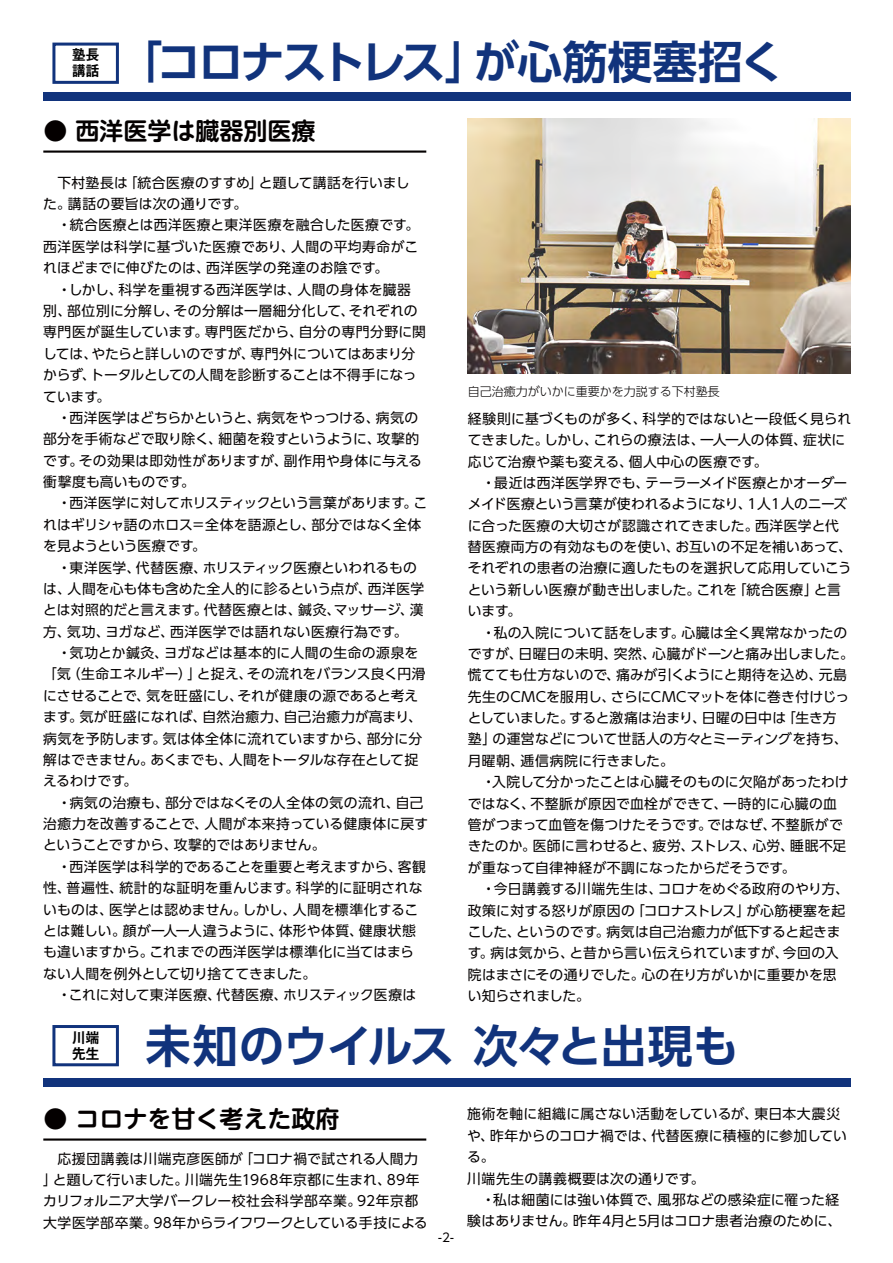
<style>
.page{position:relative;width:893px;height:1263px;background:#fff}
.page>*{position:absolute;margin:0;border:0;box-sizing:border-box;transform-origin:0 0}
.t1{font:700 45px "UD Shin Go Pro De";letter-spacing:-.07em;color:#11337c}
.t2{font:700 45px "UD Shin Go Pro De";letter-spacing:-.035em;color:#11337c}
.t3{font:700 24px "UD Shin M Go Pro De";color:#040000}
.t4{font:700 14.1px/16.2px "Gothic MB101 Pro De";color:#000;scale:.95 1}
.t5{font:13.8px/21.5px "UD Shin Go Pro";letter-spacing:.01em;color:#040000}
.t6{font:300 12px "UD Shin Go Pr 6 N";color:#040000}
.t7{font:12px "UD Shin Go Pro";color:#040000}
</style>
<div class="page">
<hr style="left:43px;top:151px;width:383px;height:2px;background:#040000">
<div style="left:52px;top:43px;width:67px;height:41px;border:3px solid #11337c"></div>
<div style="left:52px;top:1025px;width:67px;height:41px;border:3px solid #11337c"></div>
<hr style="left:43px;top:1138px;width:383px;height:2px;background:#040000">
<div style="left:43px;top:1078px;width:807px;height:9px;background:#11337c"></div>
<div style="left:43px;top:92px;width:807px;height:9px;background:#11337c"></div>
<img style="left:468px;top:118px;width:382px;height:255px">
<p class="t4" style="left:72px;top:45px;width:30px">塾長講話</p>
<h1 class="t1" style="left:117px;top:25px;width:669px">「コロナストレス」が心筋梗塞招く</h1>
<h2 class="t3" style="left:43px;top:112px;width:273px">● 西洋医学は臓器別医療</h2>
<p class="t5" style="left:43px;top:171px;width:386px">　下村塾長は「統合医療のすすめ」と題して講話を行いまし<br>た。講話の要旨は次の通りです。<br>　・統合医療とは西洋医療と東洋医療を融合した医療です。西洋医学は科学に基づいた医療であり、人間の平均寿命がこれほどまでに伸びたのは、西洋医学の発達のお陰です。<br>　・しかし、科学を重視する西洋医学は、人間の身体を臓器別、部位別に分解し、その分解は一層細分化して、それぞれの専門医が誕生しています。専門医だから、自分の専門分野に関しては、やたらと詳しいのですが、専門外についてはあまり分からず、トータルとしての人間を診断することは不得手になっています。<br>　・西洋医学はどちらかというと、病気をやっつける、病気の部分を手術などで取り除く、細菌を殺すというように、攻撃的です。その効果は即効性がありますが、副作用や身体に与える衝撃度も高いものです。<br>　・西洋医学に対してホリスティックという言葉があります。これはギリシャ語のホロス＝全体を語源とし、部分ではなく全体を見ようという医療です。<br>　・東洋医学、代替医療、ホリスティック医療といわれるものは、人間を心も体も含めた全人的に診るという点が、西洋医学とは対照的だと言えます。代替医療とは、鍼灸、マッサージ、漢方、気功、ヨガなど、西洋医学では語れない医療行為です。<br>　・気功とか鍼灸、ヨガなどは基本的に人間の生命の源泉を「気（生命エネルギー）」と捉え、その流れをバランス良く円滑にさせることで、気を旺盛にし、それが健康の源であると考えます。気が旺盛になれば、自然治癒力、自己治癒力が高まり、病気を予防します。気は体全体に流れていますから、部分に分解はできません。あくまでも、人間をトータルな存在として捉えるわけです。<br>　・病気の治療も、部分ではなくその人全体の気の流れ、自己治癒力を改善することで、人間が本来持っている健康体に戻すということですから、攻撃的ではありません。<br>　・西洋医学は科学的であることを重要と考えますから、客観性、普遍性、統計的な証明を重んじます。科学的に証明されないものは、医学とは認めません。しかし、人間を標準化することは難しい。顔が一人一人違うように、体形や体質、健康状態も違いますから。これまでの西洋医学は標準化に当てはまらない人間を例外として切り捨ててきました。<br>　・これに対して東洋医療、代替医療、ホリスティック医療は</p>
<p class="t6" style="left:468px;top:382px;width:253px">自己治癒力がいかに重要かを力説する下村塾長</p>
<p class="t5" style="left:468px;top:407px;width:388px">経験則に基づくものが多く、科学的ではないと一段低く見られてきました。しかし、これらの療法は、一人一人の体質、症状に応じて治療や薬も変える、個人中心の医療です。<br>　・最近は西洋医学界でも、テーラーメイド医療とかオーダーメイド医療という言葉が使われるようになり、１人１人のニーズに合った医療の大切さが認識されてきました。西洋医学と代替医療両方の有効なものを使い、お互いの不足を補いあって、それぞれの患者の治療に適したものを選択して応用していこうという新しい医療が動き出しました。これを「統合医療」と言います。<br>　・私の入院について話をします。心臓は全く異常なかったのですが、日曜日の未明、突然、心臓がドーンと痛み出しました。慌てても仕方ないので、痛みが引くようにと期待を込め、元島先生のCMCを服用し、さらにCMCマットを体に巻き付けじっとしていました。すると激痛は治まり、日曜の日中は「生き方<br>塾」の運営などについて世話人の方々とミーティングを持ち、月曜朝、逓信病院に行きました。<br>　・入院して分かったことは心臓そのものに欠陥があったわけではなく、不整脈が原因で血栓ができて、一時的に心臓の血管がつまって血管を傷つけたそうです。ではなぜ、不整脈ができたのか。医師に言わせると、疲労、ストレス、心労、睡眠不足が重なって自律神経が不調になったからだそうです。<br>　・今日講義する川端先生は、コロナをめぐる政府のやり方、政策に対する怒りが原因の「コロナストレス」が心筋梗塞を起こした、というのです。病気は自己治癒力が低下すると起きます。病は気から、と昔から言い伝えられていますが、今回の入院はまさにその通りでした。心の在り方がいかに重要かを思<br>い知らされました。</p>
<p class="t4" style="left:72px;top:1027px;width:30px">川端先生</p>
<h1 class="t2" style="left:146px;top:1009px;width:594px">未知のウイルス 次々と出現も</h1>
<h2 class="t3" style="left:43px;top:1100px;width:297px">● コロナを甘く考えた政府</h2>
<p class="t5" style="left:43px;top:1147px;width:386px">　応援団講義は川端克彦医師が「コロナ禍で試される人間力」と題して行いました。川端先生1968年京都に生まれ、89年カリフォルニア大学バークレー校社会科学部卒業。92年京都大学医学部卒業。98年からライフワークとしている手技による</p>
<p class="t7" style="left:438px;top:1227px;width:17px">-2-</p>
<p class="t5" style="left:467px;top:1103px;width:381px">施術を軸に組織に属さない活動をしているが、東日本大震災や、昨年からのコロナ禍では、代替医療に積極的に参加している。<br>川端先生の講義概要は次の通りです。<br>　・私は細菌には強い体質で、風邪などの感染症に罹った経験はありません。昨年4月と5月はコロナ患者治療のために、</p>
</div>
